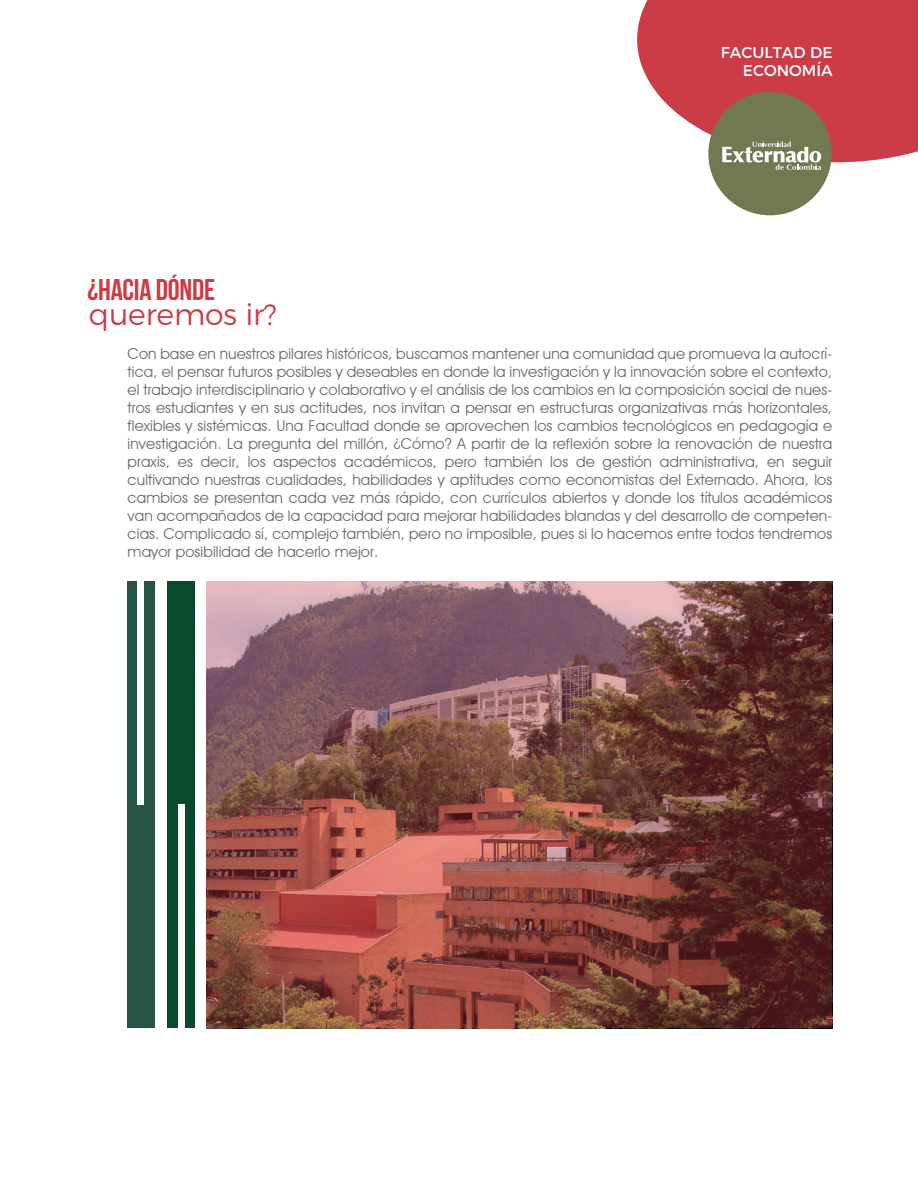
<style>
.page{position:relative;width:918px;height:1188px;background:#fff}
.page>*{position:absolute;margin:0;border:0;box-sizing:border-box;transform-origin:0 0}
.t1{font:700 30px "Bebas Neue";letter-spacing:-.01em;color:#cc3c46}
.t2{font:300 30px "Montserrat";letter-spacing:-.01em;color:#cc3c46}
.t3{font:15.75px/18.8px "Montserrat";color:#fff;text-align:right}
.t4{font:15px/18px "Avant Garde IT Cby BT";letter-spacing:.01em;color:#67696a;text-align:justify}
</style>
<div class="page">
<div style="left:127px;top:582px;width:27px;height:446px;background:#275446"></div>
<div style="left:138px;top:359px;width:6px;height:446px;background:#fff"></div>
<img style="left:206px;top:582px;width:626px;height:446px">
<div style="left:168px;top:582px;width:27px;height:446px;background:#084a2c"></div>
<div style="left:178px;top:805px;width:7px;height:383px;background:#fff"></div>
<svg style="left:637px;top:0;width:281px;height:162px;background:#d2535b"></svg>
<div style="left:708px;top:92px;width:124px;height:123px;background:#717952;border-radius:50%"></div>
<svg style="left:722px;top:141px;width:99px;height:29px"></svg>
<h1 class="t1" style="left:88px;top:273px;width:129px">¿HACIA DÓNDE</h1>
<h1 class="t2" style="left:89px;top:291px;width:189px">queremos ir?</h1>
<p class="t3" style="left:721px;top:41px;width:113px">FACULTAD DE<br>ECONOMÍA</p>
<p class="t4" style="left:128px;top:344px;width:706px">Con base en nuestros pilares históricos, buscamos mantener una comunidad que promueva la autocrí&shy;tica, el pensar futuros posibles y deseables en donde la investigación y la innovación sobre el contexto, el trabajo interdisciplinario y colaborativo y el análisis de los cambios en la composición social de nues&shy;tros estudiantes y en sus actitudes, nos invitan a pensar en estructuras organizativas más horizontales, flexibles y sistémicas. Una Facultad donde se aprovechen los cambios tecnológicos en pedagogía e investigación. La pregunta del millón, ¿Cómo? A partir de la reflexión sobre la renovación de nuestra praxis, es decir, los aspectos académicos, pero también los de gestión administrativa, en seguir cultivando nuestras cualidades, habilidades y aptitudes como economistas del Externado. Ahora, los cambios se presentan cada vez más rápido, con currículos abiertos y donde los títulos académicos van acompañados de la capacidad para mejorar habilidades blandas y del desarrollo de competen&shy;cias. Complicado sí, complejo también, pero no imposible, pues si lo hacemos entre todos tendremos mayor posibilidad de hacerlo mejor.</p>
</div>
